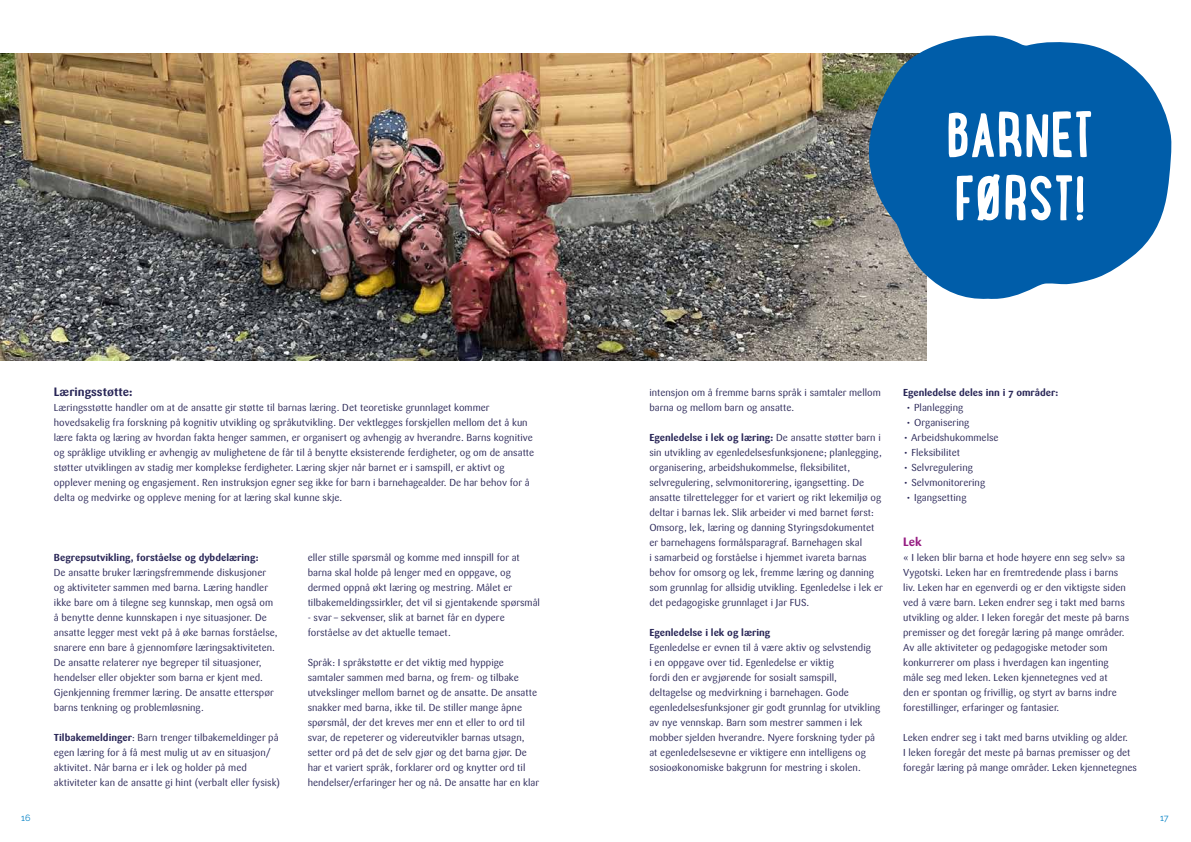
<style>
.page{position:relative;width:1191px;height:842px;background:#fff}
.page>*{position:absolute;margin:0;border:0;box-sizing:border-box;transform-origin:0 0}
.t1{font:700 12px "Sari OT";color:#282556}
.t2{font:700 12px "Sari OT";color:#951b81}
.t3{font:10px/15px "Sari OT";color:#282556}
.t4{font:700 10px "Sari OT";color:#282556}
.t5{font:9px "Raleway";color:#0783c6}
.s1{font-weight:700}
</style>
<div class="page">
<img style="left:0;top:54px;width:926px;height:306px">
<svg style="left:868px;top:35px;width:303px;height:265px;fill:#005da9"></svg>
<svg style="left:948px;top:111px;width:143px;height:46px"></svg>
<svg style="left:956px;top:174px;width:43px;height:47px"></svg>
<svg style="left:1005px;top:175px;width:78px;height:46px"></svg>
<p class="t1" style="left:54px;top:384px;width:80px">Læringsstøtte:</p>
<p class="t3" style="left:54px;top:400px;width:482px">Læringsstøtte handler om at de ansatte gir støtte til barnas læring. Det teoretiske grunnlaget kommer hovedsakelig fra forskning på kognitiv utvikling og språkutvikling. Der vektlegges forskjellen mellom det å kun lære fakta og læring av hvordan fakta henger sammen, er organisert og avhengig av hverandre. Barns kognitive og språklige utvikling er avhengig av mulighetene de får til å benytte eksisterende ferdigheter, og om de ansatte støtter utviklingen av stadig mer komplekse ferdigheter. Læring skjer når barnet er i samspill, er aktivt og opplever mening og engasjement. Ren instruksjon egner seg ikke for barn i barnehagealder. De har behov for å delta og medvirke og oppleve mening for at læring skal kunne skje.</p>
<p class="t4" style="left:54px;top:551px;width:206px">Begrepsutvikling, forståelse og dybdelæring:</p>
<p class="t3" style="left:54px;top:565px;width:225px">De ansatte bruker læringsfremmende diskusjoner og aktiviteter sammen med barna. Læring handler ikke bare om å tilegne seg kunnskap, men også om å benytte denne kunnskapen i nye situasjoner. De ansatte legger mest vekt på å øke barnas forståelse, snarere enn bare å gjennomføre læringsaktiviteten.<br>De ansatte relaterer nye begreper til situasjoner, hendelser eller objekter som barna er kjent med.<br>Gjenkjenning fremmer læring. De ansatte etterspør barns tenkning og problemløsning.</p>
<p class="t3" style="left:54px;top:730px;width:228px"><span class="s1">Tilbakemeldinger</span>: Barn trenger tilbakemeldinger på egen læring for å få mest mulig ut av en situasjon/ aktivitet. Når barna er i lek og holder på med aktiviteter kan de ansatte gi hint (verbalt eller fysisk)</p>
<p class="t3" style="left:308px;top:550px;width:234px">eller stille spørsmål og komme med innspill for at barna skal holde på lenger med en oppgave, og dermed oppnå økt læring og mestring. Målet er tilbakemeldingssirkler, det vil si gjentakende spørsmål</p>
<p class="t3" style="left:308px;top:610px;width:199px">- svar – sekvenser, slik at barnet får en dypere forståelse av det aktuelle temaet.</p>
<p class="t3" style="left:308px;top:655px;width:233px">Språk: I språkstøtte er det viktig med hyppige samtaler sammen med barna, og frem- og tilbake utvekslinger mellom barnet og de ansatte. De ansatte snakker med barna, ikke til. De stiller mange åpne spørsmål, der det kreves mer enn et eller to ord til svar, de repeterer og videreutvikler barnas utsagn, setter ord på det de selv gjør og det barna gjør. De har et variert språk, forklarer ord og knytter ord til hendelser/erfaringer her og nå. De ansatte har en klar</p>
<p class="t3" style="left:649px;top:385px;width:233px">intensjon om å fremme barns språk i samtaler mellom barna og mellom barn og ansatte.</p>
<p class="t3" style="left:649px;top:430px;width:235px"><span class="s1">Egenledelse i lek og læring:</span> De ansatte støtter barn i sin utvikling av egenledelsesfunksjonene; planlegging, organisering, arbeidshukommelse, fleksibilitet, selvregulering, selvmonitorering, igangsetting. De ansatte tilrettelegger for et variert og rikt lekemiljø og deltar i barnas lek. Slik arbeider vi med barnet først:<br>Omsorg, lek, læring og danning Styringsdokumentet er barnehagens formålsparagraf. Barnehagen skal<br>i samarbeid og forståelse i hjemmet ivareta barnas behov for omsorg og lek, fremme læring og danning som grunnlag for allsidig utvikling. Egenledelse i lek er det pedagogiske grunnlaget i Jar FUS.</p>
<p class="t4" style="left:649px;top:626px;width:122px">Egenledelse i lek og læring</p>
<p class="t3" style="left:649px;top:640px;width:232px">Egenledelse er evnen til å være aktiv og selvstendig<br>i en oppgave over tid. Egenledelse er viktig<br>fordi den er avgjørende for sosialt samspill, deltagelse og medvirkning i barnehagen. Gode egenledelsesfunksjoner gir godt grunnlag for utvikling av nye vennskap. Barn som mestrer sammen i lek mobber sjelden hverandre. Nyere forskning tyder på at egenledelsesevne er viktigere enn intelligens og sosioøkonomiske bakgrunn for mestring i skolen.</p>
<p class="t4" style="left:903px;top:386px;width:157px">Egenledelse deles inn i 7 områder:</p>
<p class="t3" style="left:906px;top:400px;width:59px">• Planlegging</p>
<p class="t3" style="left:906px;top:415px;width:65px">• Organisering</p>
<p class="t3" style="left:903px;top:430px;width:97px">• Arbeidshukommelse</p>
<p class="t3" style="left:903px;top:445px;width:58px">• Fleksibilitet</p>
<p class="t3" style="left:903px;top:460px;width:71px">• Selvregulering</p>
<p class="t3" style="left:903px;top:475px;width:84px">• Selvmonitorering</p>
<p class="t3" style="left:906px;top:490px;width:62px">• Igangsetting</p>
<p class="t2" style="left:903px;top:534px;width:20px">Lek</p>
<p class="t3" style="left:903px;top:550px;width:227px">« I leken blir barna et hode høyere enn seg selv» sa Vygotski. Leken har en fremtredende plass i barns liv. Leken har en egenverdi og er den viktigste siden ved å være barn. Leken endrer seg i takt med barns utvikling og alder. I leken foregår det meste på barns premisser og det foregår læring på mange områder.<br>Av alle aktiviteter og pedagogiske metoder som konkurrerer om plass i hverdagen kan ingenting måle seg med leken. Leken kjennetegnes ved at<br>den er spontan og frivillig, og styrt av barns indre forestillinger, erfaringer og fantasier.</p>
<p class="t3" style="left:903px;top:730px;width:235px">Leken endrer seg i takt med barns utvikling og alder.<br>I leken foregår det meste på barnas premisser og det foregår læring på mange områder. Leken kjennetegnes</p>
<p class="t5" style="left:21px;top:812px;width:11px">16</p>
<p class="t5" style="left:1160px;top:812px;width:10px">17</p>
</div>
